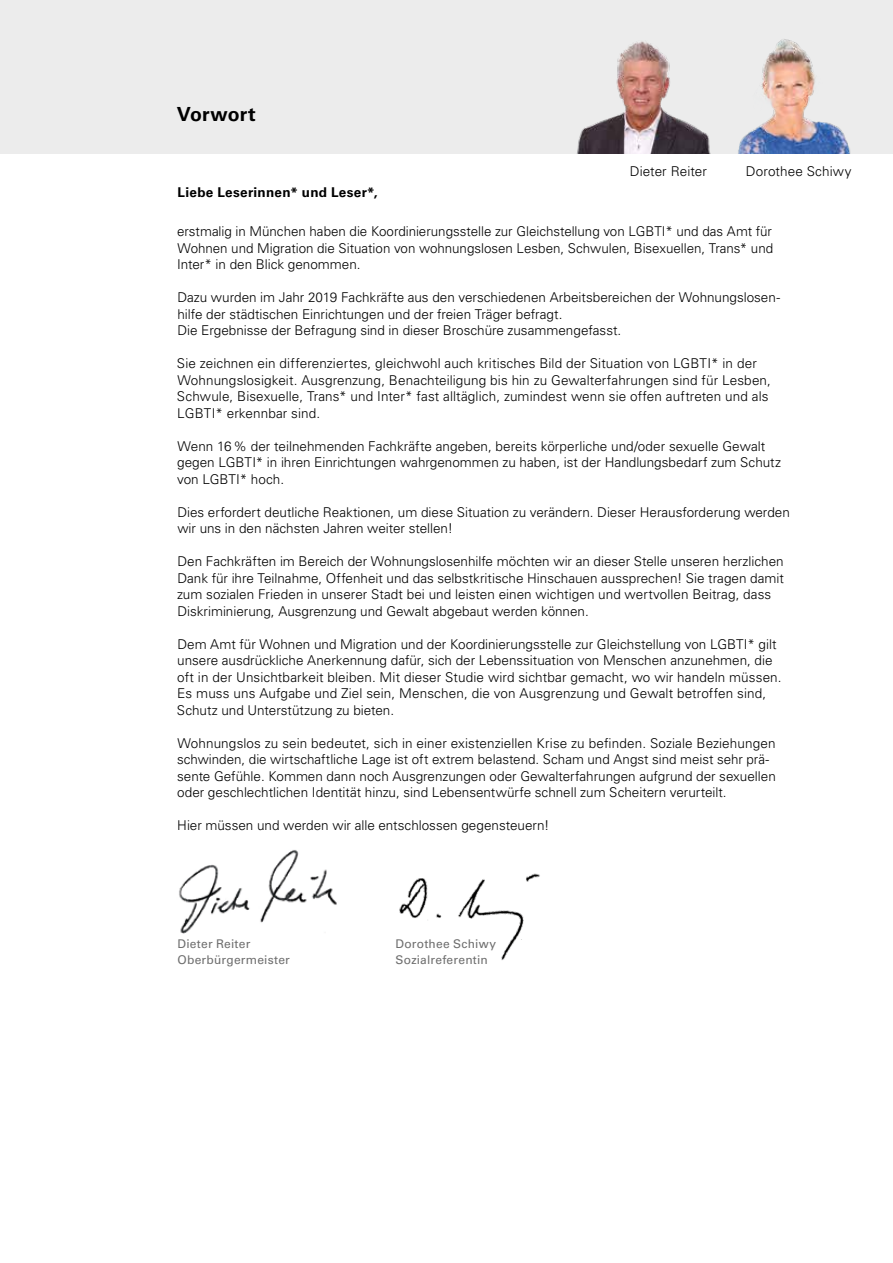
<style>
.page{position:relative;width:893px;height:1263px;background:#fff}
.page>*{position:absolute;margin:0;border:0;box-sizing:border-box;transform-origin:0 0}
.t1{font:700 19.5px "Univers LT Std";letter-spacing:.01em;color:#000}
.t2{font:300 13.5px/16.5px "Univers LT Std";color:#000}
.t3{font:700 13.5px "Univers LT Std";letter-spacing:.025em;color:#000}
.t4{font:12px/16.5px "Univers LT Std";letter-spacing:.015em;color:#6e6e6e}
</style>
<div class="page">
<div style="left:0;top:0;width:893px;height:154px;background:#ececec"></div>
<img style="left:738px;top:39px;width:113px;height:115px">
<img style="left:577px;top:41px;width:134px;height:113px">
<img style="left:399px;top:873px;width:141px;height:87px">
<img style="left:179px;top:850px;width:158px;height:84px">
<h1 class="t1" style="left:177px;top:102px;width:81px">Vorwort</h1>
<p class="t2" style="left:630px;top:162px;width:79px">Dieter Reiter</p>
<p class="t2" style="left:746px;top:162px;width:107px">Dorothee Schiwy</p>
<p class="t3" style="left:178px;top:185px;width:202px">Liebe Leserinnen* und Leser*,</p>
<p class="t2" style="left:177px;top:223px;width:598px;text-align:justify">erstmalig in München haben die Koordinierungsstelle zur Gleichstellung von LGBTI* und das Amt für Wohnen und Migration die Situation von wohnungslosen Lesben, Schwulen, Bisexuellen, Trans* und Inter* in den Blick genommen.</p>
<p class="t2" style="left:177px;top:289px;width:604px">Dazu wurden im Jahr 2019 Fachkräfte aus den verschiedenen Arbeitsbereichen der Wohnungslosen&shy;hilfe der städtischen Einrichtungen und der freien Träger befragt.<br>Die Ergebnisse der Befragung sind in dieser Broschüre zusammengefasst.</p>
<p class="t2" style="left:177px;top:355px;width:595px">Sie zeichnen ein differenziertes, gleichwohl auch kritisches Bild der Situation von LGBTI* in der Wohnungslosigkeit. Ausgrenzung, Benachteiligung bis hin zu Gewalterfahrungen sind für Lesben, Schwule, Bisexuelle, Trans* und Inter* fast alltäglich, zumindest wenn sie offen auftreten und als LGBTI* erkennbar sind.</p>
<p class="t2" style="left:177px;top:438px;width:605px">Wenn 16% der teilnehmenden Fachkräfte angeben, bereits körperliche und/oder sexuelle Gewalt gegen LGBTI* in ihren Einrichtungen wahrgenommen zu haben, ist der Handlungsbedarf zum Schutz von LGBTI* hoch.</p>
<p class="t2" style="left:177px;top:504px;width:614px">Dies erfordert deutliche Reaktionen, um diese Situation zu verändern. Dieser Herausforderung werden wir uns in den nächsten Jahren weiter stellen!</p>
<p class="t2" style="left:177px;top:553px;width:608px">Den Fachkräften im Bereich der Wohnungslosenhilfe möchten wir an dieser Stelle unseren herzlichen Dank für ihre Teilnahme, Offenheit und das selbstkritische Hinschauen aussprechen! Sie tragen damit zum sozialen Frieden in unserer Stadt bei und leisten einen wichtigen und wertvollen Beitrag, dass Diskriminierung, Ausgrenzung und Gewalt abgebaut werden können.</p>
<p class="t2" style="left:177px;top:636px;width:606px">Dem Amt für Wohnen und Migration und der Koordinierungsstelle zur Gleichstellung von LGBTI* gilt unsere ausdrückliche Anerkennung dafür, sich der Lebenssituation von Menschen anzunehmen, die oft in der Unsichtbarkeit bleiben. Mit dieser Studie wird sichtbar gemacht, wo wir handeln müssen.<br>Es muss uns Aufgabe und Ziel sein, Menschen, die von Ausgrenzung und Gewalt betroffen sind, Schutz und Unterstützung zu bieten.</p>
<p class="t2" style="left:177px;top:735px;width:600px">Wohnungslos zu sein bedeutet, sich in einer existenziellen Krise zu befinden. Soziale Beziehungen schwinden, die wirtschaftliche Lage ist oft extrem belastend. Scham und Angst sind meist sehr prä&shy;sente Gefühle. Kommen dann noch Ausgrenzungen oder Gewalterfahrungen aufgrund der sexuellen oder geschlechtlichen Identität hinzu, sind Lebensentwürfe schnell zum Scheitern verurteilt.</p>
<p class="t2" style="left:177px;top:817px;width:374px">Hier müssen und werden wir alle entschlossen gegensteuern!</p>
<p class="t4" style="left:178px;top:935px;width:114px">Dieter Reiter<br>Oberbürgermeister</p>
<p class="t4" style="left:396px;top:935px;width:102px">Dorothee Schiwy<br>Sozialreferentin</p>
</div>
